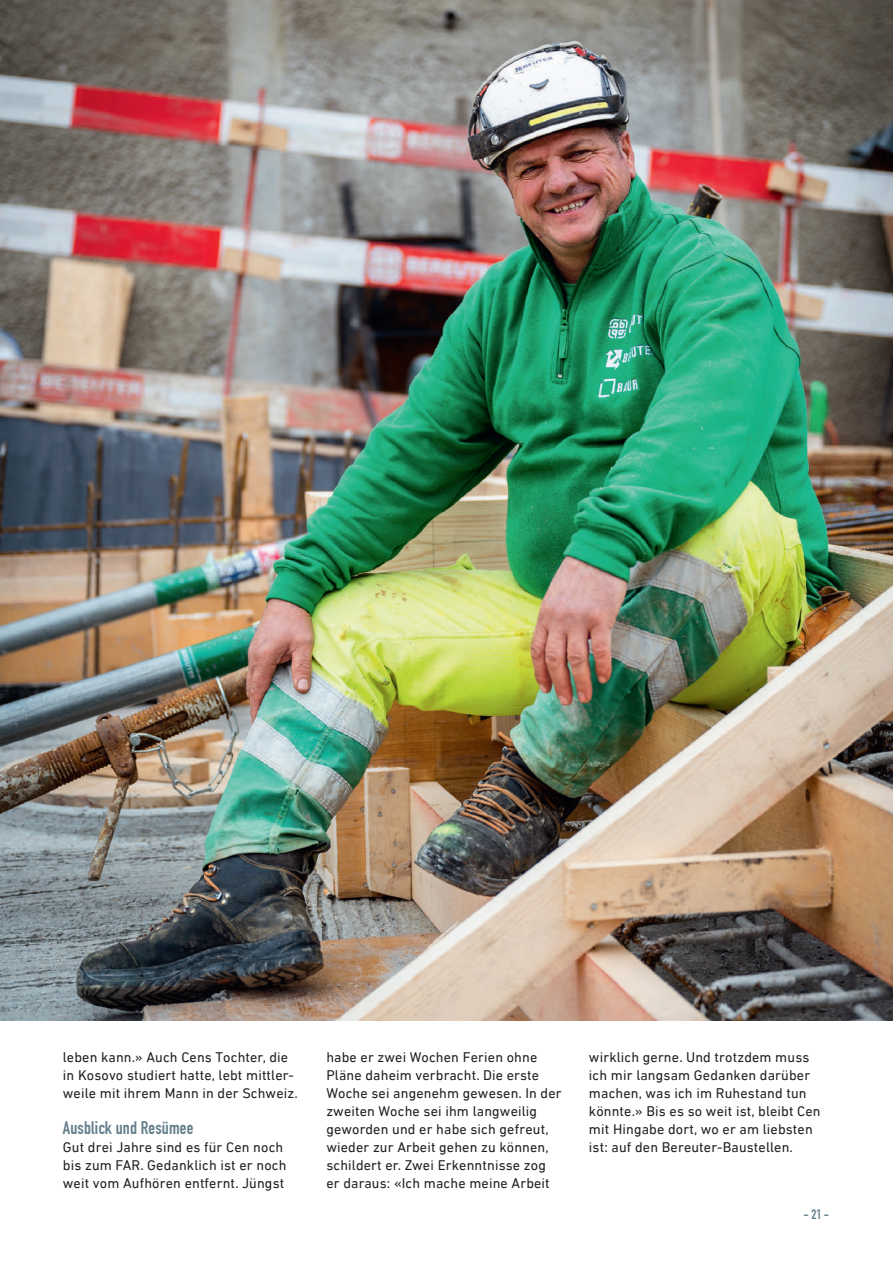
<style>
.page{position:relative;width:893px;height:1263px;background:#fff}
.page>*{position:absolute;margin:0;border:0;box-sizing:border-box;transform-origin:0 0}
.t1{font:700 18px "DIN Condensed";letter-spacing:.01em;color:#647f8c}
.t2{font:14.25px/18px "DIN Next LT Pro";letter-spacing:.01em;color:#231f20}
.t3{font:700 13.5px "DIN Condensed";color:#647f8c}
.s1{font-size:14.1px}
</style>
<div class="page">
<img style="left:0;top:0;width:893px;height:1020px">
<p class="t2" style="left:63px;top:1048px;width:236px">leben kann.<span class="s1">»</span> Auch Cens Tochter, die in Kosovo studiert hatte, lebt mittler&shy;weile mit ihrem Mann in der Schweiz.</p>
<p class="t1" style="left:63px;top:1116px;width:132px">Ausblick und Resümee</p>
<p class="t2" style="left:63px;top:1138px;width:225px">Gut drei Jahre sind es für Cen noch bis zum FAR. Gedanklich ist er noch weit vom Aufhören entfernt. Jüngst</p>
<p class="t2" style="left:326px;top:1048px;width:237px">habe er zwei Wochen Ferien ohne Pläne daheim verbracht. Die erste Woche sei angenehm gewesen. In der zweiten Woche sei ihm langweilig geworden und er habe sich gefreut, wieder zur Arbeit gehen zu können, schildert er. Zwei Erkenntnisse zog er daraus: «Ich mache meine Arbeit</p>
<p class="t2" style="left:589px;top:1048px;width:233px">wirklich gerne. Und trotzdem muss ich mir langsam Gedanken darüber machen, was ich im Ruhestand tun könnte.<span class="s1">»</span> Bis es so weit ist, bleibt Cen mit Hingabe dort, wo er am liebsten ist: auf den Bereuter-Baustellen.</p>
<p class="t3" style="left:804px;top:1205px;width:27px">- 21 -</p>
</div>
